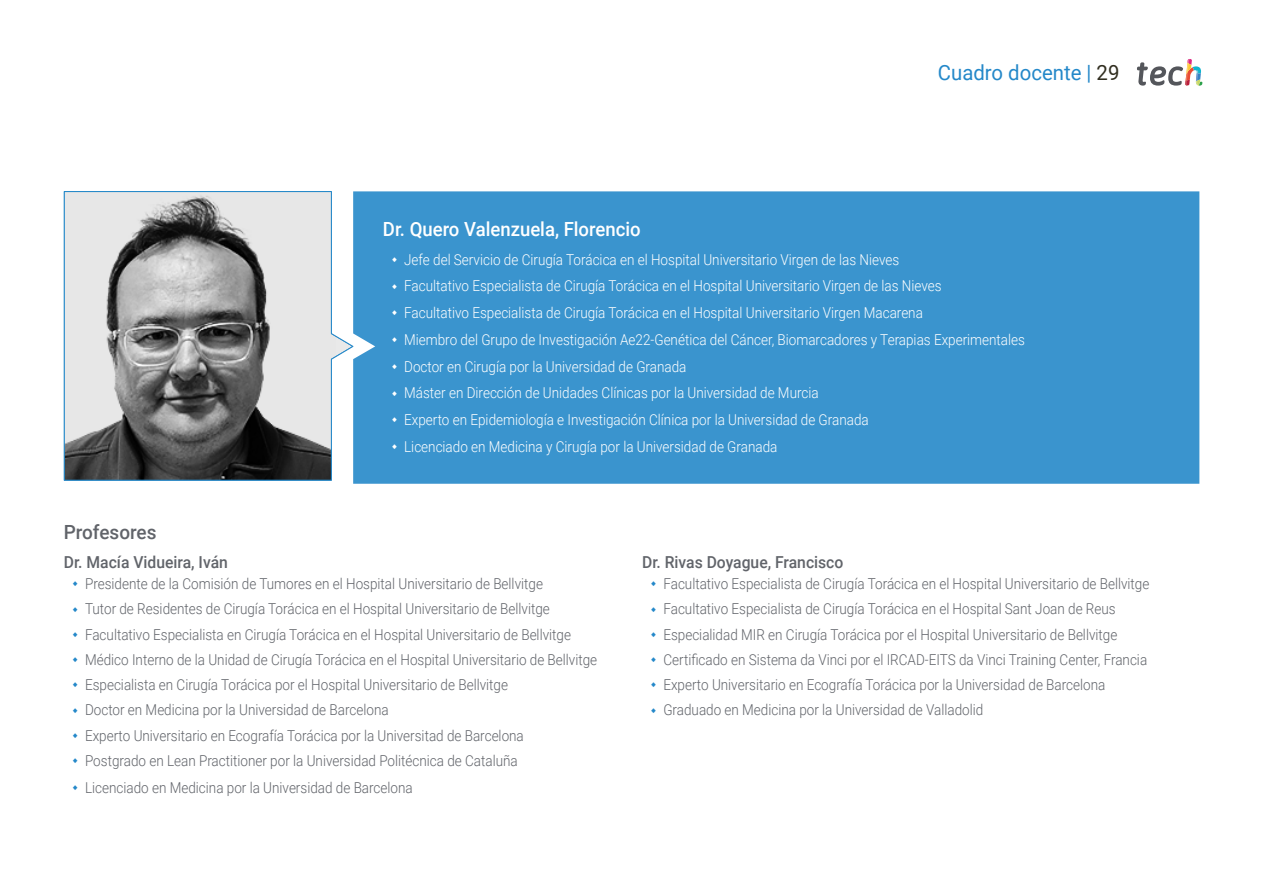
<style>
.page{position:relative;width:1263px;height:893px;background:#fff}
.page>*{position:absolute;margin:0;border:0;box-sizing:border-box;transform-origin:0 0}
.t1{font:21px "Roboto";color:#2488c9}
.t2{font:500 19.5px "Roboto";color:#fff;scale:.95 1}
.t3{font:500 19.5px "Roboto";color:#61646a}
.t4{font:500 16.5px "Roboto";color:#61646a;scale:.95 1}
.t5{font:300 15px/25.2px "Roboto";color:#61646a;scale:.9 1}
.t6{font:300 15px/26.7px "Roboto";color:#fff;scale:.9 1}
.s1{color:#312e20}
</style>
<div class="page">
<div style="left:353px;top:191px;width:846px;height:293px;background:#3a94ce"></div>
<svg style="left:64px;top:191px;width:290px;height:290px;background:#a2a3a4"></svg>
<svg style="left:1137px;top:59px;width:65px;height:27px"></svg>
<svg style="left:392px;top:257px;width:5px;height:5px"></svg>
<svg style="left:392px;top:284px;width:5px;height:5px"></svg>
<svg style="left:392px;top:310px;width:5px;height:5px"></svg>
<svg style="left:392px;top:337px;width:5px;height:5px"></svg>
<svg style="left:392px;top:364px;width:5px;height:5px"></svg>
<svg style="left:392px;top:391px;width:5px;height:5px"></svg>
<svg style="left:392px;top:417px;width:5px;height:5px"></svg>
<svg style="left:392px;top:444px;width:5px;height:5px"></svg>
<h1 class="t1" style="left:938px;top:57px;width:183px">Cuadro docente | <span class="s1">29</span></h1>
<h2 class="t2" style="left:383px;top:215px;width:273px">Dr. Quero Valenzuela, Florencio</h2>
<p class="t6" style="left:404px;top:245px;width:691px">Jefe del Servicio de Cirugía Torácica en el Hospital Universitario Virgen de las Nieves<br>Facultativo Especialista de Cirugía Torácica en el Hospital Universitario Virgen de las Nieves<br>Facultativo Especialista de Cirugía Torácica en el Hospital Universitario Virgen Macarena<br>Miembro del Grupo de Investigación Ae22-Genética del Cáncer, Biomarcadores y Terapias Experimentales Doctor en Cirugía por la Universidad de Granada<br>Máster en Dirección de Unidades Clínicas por la Universidad de Murcia<br>Experto en Epidemiología e Investigación Clínica por la Universidad de Granada<br>Licenciado en Medicina y Cirugía por la Universidad de Granada</p>
<h2 class="t3" style="left:64px;top:518px;width:94px">Profesores</h2>
<p class="t4" style="left:64px;top:551px;width:174px">Dr. Macía Vidueira, Iván</p>
<p class="t5" style="left:85px;top:570px;width:571px">Presidente de la Comisión de Tumores en el Hospital Universitario de Bellvitge<br>Tutor de Residentes de Cirugía Torácica en el Hospital Universitario de Bellvitge Facultativo Especialista en Cirugía Torácica en el Hospital Universitario de Bellvitge Médico Interno de la Unidad de Cirugía Torácica en el Hospital Universitario de Bellvitge Especialista en Cirugía Torácica por el Hospital Universitario de Bellvitge<br>Doctor en Medicina por la Universidad de Barcelona<br>Experto Universitario en Ecografía Torácica por la Universitad de Barcelona<br>Postgrado en Lean Practitioner por la Universidad Politécnica de Cataluña</p>
<p class="t5" style="left:85px;top:774px;width:366px">Licenciado en Medicina por la Universidad de Barcelona</p>
<p class="t4" style="left:642px;top:551px;width:213px">Dr. Rivas Doyague, Francisco</p>
<p class="t5" style="left:663px;top:570px;width:542px">Facultativo Especialista de Cirugía Torácica en el Hospital Universitario de Bellvitge Facultativo Especialista de Cirugía Torácica en el Hospital Sant Joan de Reus Especialidad MIR en Cirugía Torácica por el Hospital Universitario de Bellvitge Certificado en Sistema da Vinci por el IRCAD-EITS da Vinci Training Center, Francia Experto Universitario en Ecografía Torácica por la Universidad de Barcelona Graduado en Medicina por la Universidad de Valladolid</p>
</div>
